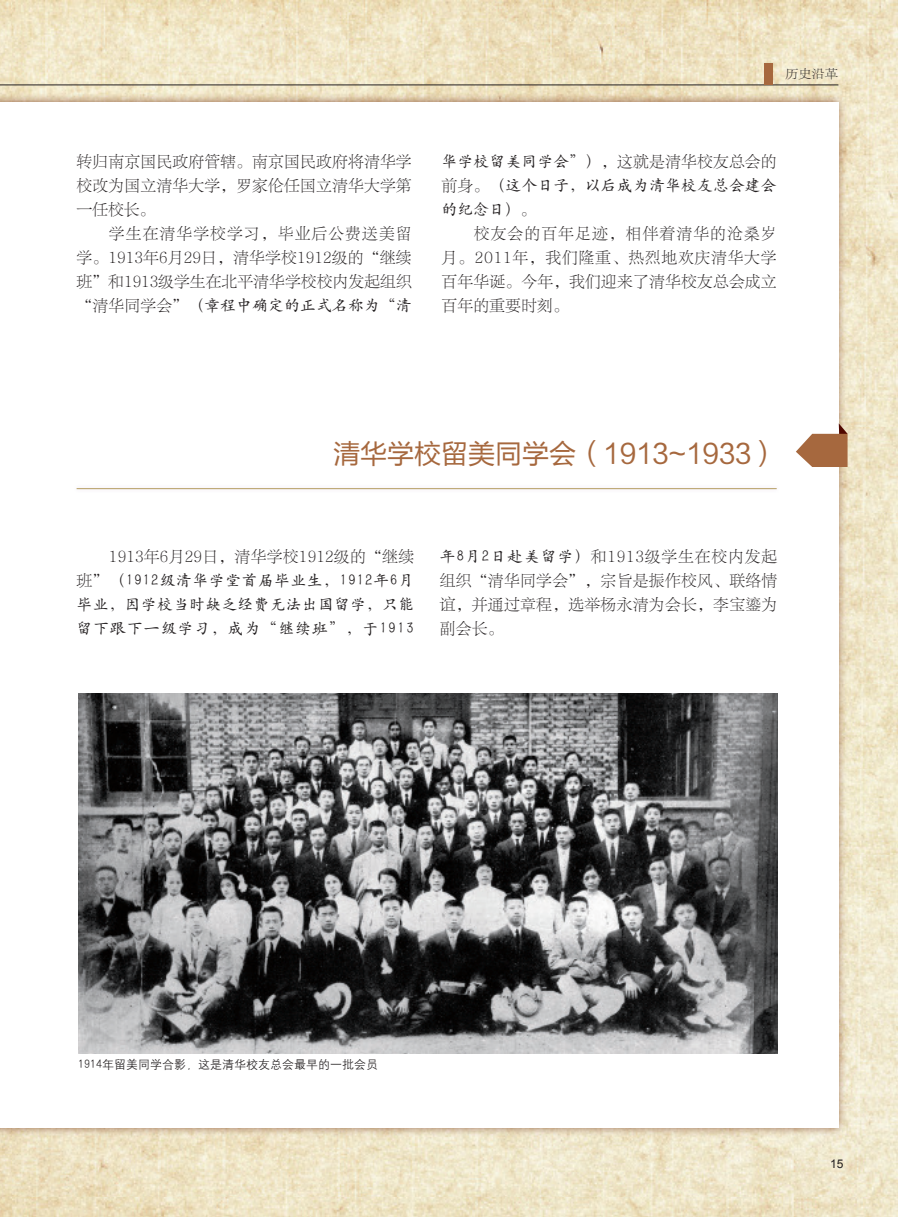
<style>
.page{position:relative;width:898px;height:1217px;background:#fff}
.page>*{position:absolute;margin:0;border:0;box-sizing:border-box;transform-origin:0 0}
.正文{font:27px "FZLTHJW GB1 0";color:#a6683e}
.正文-2{font:15.75px/24px "FZLTSK GBK1 0";letter-spacing:.015em;color:#231f20;text-align:justify}
.正文-3{font:15.75px/23.7px "H Yc 1 gj";letter-spacing:.02em;color:#231f20;text-align:justify}
.正文-4{font:12px "H Yg 2 gj";color:#231f20}
.t1{font:12px "FZLTSK GBK1 0";color:#231f20;scale:1.1 1}
.t2{font:12px "Arial";color:#231f20}
.s1{font-family:"H Yc 1 gj"}
.s2{font-family:"FZLTSK GBK1 0"}
</style>
<div class="page">
<img style="left:0;top:0;width:897px;height:1216px">
<hr style="left:0;top:85px;width:838px;height:1px;background:#231f20">
<div style="left:763px;top:64px;width:9px;height:21px;background:#a6683e"></div>
<svg style="left:0;top:21px;width:47px;height:72px;background:#ede3c3"></svg>
<div style="left:0;top:93px;width:847px;height:1043px;background:#82482d;opacity:.75"></div>
<div style="left:0;top:102px;width:838px;height:1025px;background:#fff"></div>
<svg style="left:796px;top:423px;width:51px;height:44px"></svg>
<div style="left:72px;top:483px;width:708px;height:10px;background:#742b91;opacity:.58"></div>
<hr style="left:77px;top:488px;width:699px;height:1px;background:#b59e63">
<img style="left:78px;top:693px;width:699px;height:360px">
<p class="正文-2" style="left:77px;top:150px;width:336px">转归南京国民政府管辖。南京国民政府将清华学校改为国立清华大学，罗家伦任国立清华大学第一任校长。</p>
<p class="正文-2" style="left:77px;top:222px;width:336px;text-indent:32px">学生在清华学校学习，毕业后公费送美留学。1913年6月29日，清华学校1912级的“继续班”和1913级学生在北平清华学校校内发起组织“清华同学会”<span class="s1">（章程中确定的正式名称为“清</span></p>
<p class="t1" style="left:784px;top:67px;width:50px">历史沿革</p>
<p class="正文-3" style="left:441px;top:150px;width:336px">华学校留美同学会”）<span class="s2">，这就是清华校友总会的前身。</span>（这个日子，以后成为清华校友总会建会的纪念日）<span class="s2">。</span></p>
<p class="正文-2" style="left:441px;top:222px;width:336px;text-indent:32px">校友会的百年足迹，相伴着清华的沧桑岁月。2011年，我们隆重、热烈地欢庆清华大学百年华诞。今年，我们迎来了清华校友总会成立百年的重要时刻。</p>
<p class="正文" style="left:333px;top:439px;width:447px">清华学校留美同学会（1913~1933）</p>
<p class="正文-3" style="left:77px;top:545px;width:339px;text-indent:32px"><span class="s2">1913年6月29日，清华学校1912级的“继续班”</span>（1912级清华学堂首届毕业生，1912年6月毕业，因学校当时缺乏经费无法出国留学，只能留下跟下一级学习，成为“继续班”，于1913</p>
<p class="正文-2" style="left:439px;top:544px;width:339px"><span class="s1">年8月2日赴美留学）</span>和1913级学生在校内发起组织“清华同学会”，宗旨是振作校风、联络情谊，并通过章程，选举杨永清为会长，李宝鎏为副会长。</p>
<p class="正文-4" style="left:78px;top:1057px;width:302px">1914年留美同学合影，这是清华校友总会最早的一批会员</p>
<p class="t2" style="left:829px;top:1155px;width:15px">15</p>
</div>
